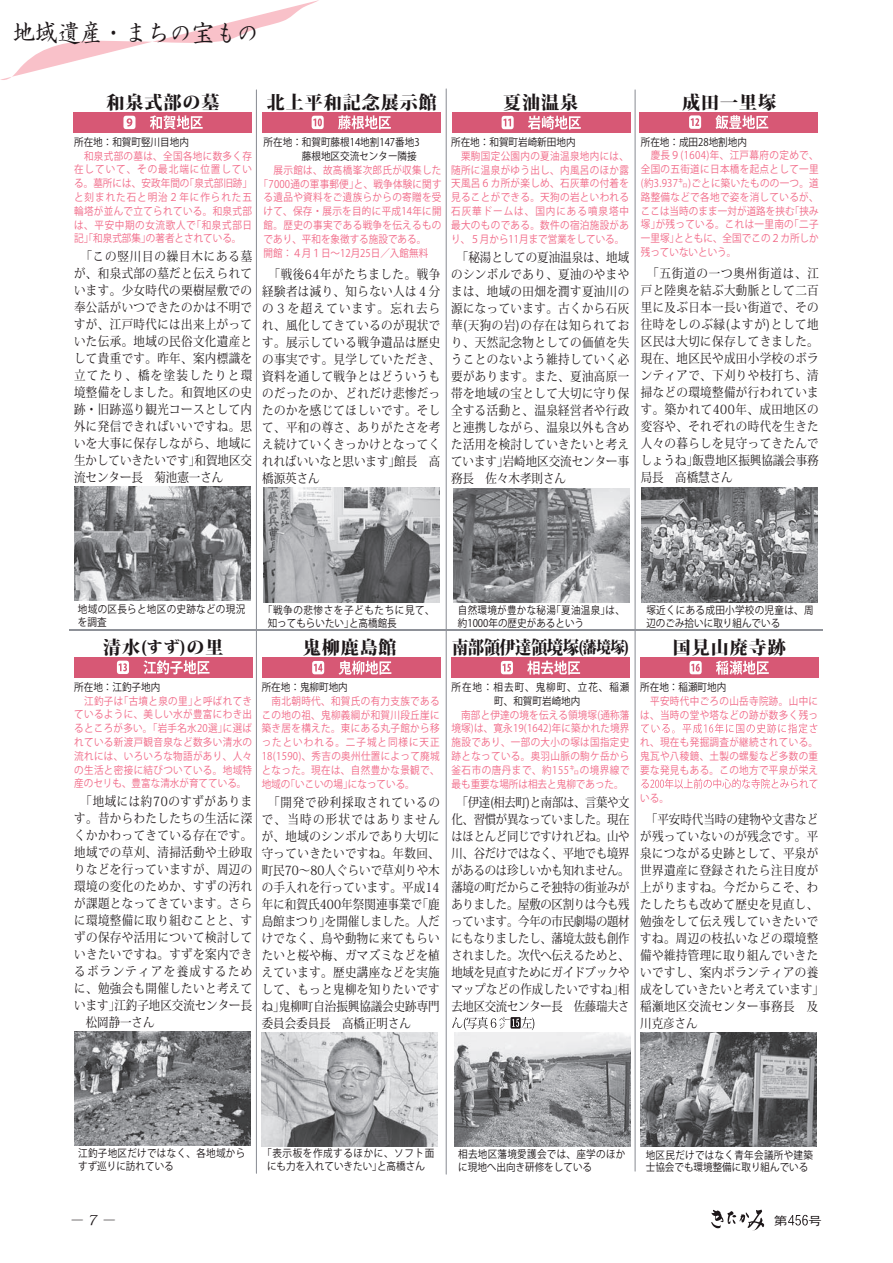
<style>
.page{position:relative;width:893px;height:1263px;background:#fff}
.page>*{position:absolute;margin:0;border:0;box-sizing:border-box;transform-origin:0 0}
.t1{font:25.35px "HG Seikaishotai PRO";letter-spacing:-.02em;color:#1d1719;scale:.9 1}
.t2{font:800 18px "Koz Min Pro";letter-spacing:.05em;color:#1d1719}
.t3{font:800 18px "Koz Min Pro";letter-spacing:-.03em;color:#1d1719;scale:.9 1}
.t4{font:italic 300 13.65px "Koz Min Pro";color:#1d1719;scale:1.09 1}
.t5{font:12.75px/17px "Koz Min Pro";color:#1d1719;text-align:justify;scale:.9 1}
.t6{font:12.75px/17px "Koz Min Pro";color:#1d1719;text-align:justify;scale:.89 1}
.t7{font:11.7px "DFHS Gothic Std W3";color:#1d1719;scale:1.18 1}
.t8{font:11.7px "DFHS Gothic Std W3";color:#1d1719;scale:1.14 1}
.t9{font:10.65px/13.8px "Koz Go Pro";letter-spacing:.035em;color:#f16987;text-align:justify;scale:.9 1}
.t10{font:10.65px/12.8px "Koz Go Pro";color:#1d1719;scale:.9 1}
.t11{font:10.65px/12.8px "Koz Go Pro";letter-spacing:.03em;color:#1d1719;scale:.9 1}
.t12{font:10.65px/12.8px "Koz Go Pro";letter-spacing:.06em;color:#1d1719;scale:.9 1}
.t13{font:10.65px/13.8px "Koz Go Pro";letter-spacing:.1em;color:#1d1719;scale:.9 1}
.s1{font-size:15.9px}
</style>
<div class="page">
<svg style="left:711px;top:1210px;width:53px;height:21px"></svg>
<svg style="left:788px;top:1215px;width:20px;height:11px"></svg>
<svg style="left:641px;top:723px;width:176px;height:10px"></svg>
<svg style="left:641px;top:779px;width:176px;height:10px"></svg>
<div style="left:640px;top:657px;width:178px;height:21px;background:#d75875"></div>
<svg style="left:689px;top:661px;width:80px;height:14px"></svg>
<div style="left:639px;top:112px;width:179px;height:21px;background:#d75875"></div>
<svg style="left:689px;top:115px;width:79px;height:14px"></svg>
<hr style="left:69px;top:630px;width:753px;height:1px;background:#8e9198">
<hr style="left:446px;top:88px;width:1px;height:1087px;background:#8e9198">
<hr style="left:634px;top:89px;width:2px;height:1083px;background:#8e9198">
<hr style="left:256px;top:89px;width:1px;height:1085px;background:#8e9198">
<div style="left:74px;top:112px;width:178px;height:21px;background:#d75875"></div>
<svg style="left:123px;top:115px;width:80px;height:14px"></svg>
<div style="left:262px;top:112px;width:178px;height:21px;background:#d75875"></div>
<svg style="left:312px;top:115px;width:79px;height:14px"></svg>
<div style="left:452px;top:112px;width:178px;height:21px;background:#d75875"></div>
<svg style="left:502px;top:116px;width:79px;height:14px"></svg>
<div style="left:74px;top:657px;width:178px;height:21px;background:#d75875"></div>
<svg style="left:117px;top:660px;width:92px;height:14px"></svg>
<div style="left:262px;top:657px;width:179px;height:21px;background:#d75875"></div>
<svg style="left:312px;top:661px;width:79px;height:14px"></svg>
<div style="left:451px;top:657px;width:179px;height:21px;background:#d75875"></div>
<svg style="left:501px;top:661px;width:79px;height:14px"></svg>
<svg style="left:452px;top:1017px;width:82px;height:13px"></svg>
<svg style="left:0;top:0;width:319px;height:80px"></svg>
<img style="left:75px;top:487px;width:176px;height:114px">
<img style="left:263px;top:488px;width:176px;height:115px">
<img style="left:453px;top:488px;width:176px;height:115px">
<img style="left:642px;top:488px;width:175px;height:114px">
<img style="left:75px;top:1032px;width:176px;height:114px">
<img style="left:261px;top:1032px;width:176px;height:114px">
<img style="left:454px;top:1032px;width:176px;height:114px">
<img style="left:641px;top:1032px;width:176px;height:114px">
<h1 class="t1" style="left:13px;top:20px;width:275px">地域遺産・まちの宝もの</h1>
<h2 class="t2" style="left:107px;top:89px;width:114px">和泉式部の墓</h2>
<h2 class="t2" style="left:682px;top:89px;width:95px">成田一里塚</h2>
<h2 class="t2" style="left:267px;top:89px;width:171px">北上平和記念展示館</h2>
<h2 class="t2" style="left:503px;top:89px;width:76px">夏油温泉</h2>
<p class="t10" style="left:74px;top:136px;width:129px">所在地：和賀町竪川目地内</p>
<p class="t9" style="left:74px;top:149px;width:199px">　和泉式部の墓は、全国各地に数多く存在していて、その最北端に位置している。墓所には、安政年間の｢泉式部旧跡」と刻まれた石と明治２年に作られた五輪塔が並んで立てられている。和泉式部は、平安中期の女流歌人で｢和泉式部日記｣｢和泉式部集｣の著者とされている。</p>
<p class="t5" style="left:74px;top:248px;width:199px">　｢この竪川目の繰目木にある墓が、和泉式部の墓だと伝えられています。少女時代の栗樹屋敷での奉公話がいつできたのかは不明ですが、江戸時代には出来上がっていた伝承。地域の民俗文化遺産として貴重です。昨年、案内標識を立てたり、橋を塗装したりと環境整備をしました。和賀地区の史跡・旧跡巡り観光コースとして内外に発信できればいいですね。思いを大事に保存しながら、地域に生かしていきたいです｣和賀地区交流センター長　菊池憲一さん</p>
<p class="t10" style="left:264px;top:136px;width:175px;line-height:13.8px">所在地：和賀町藤根14地割147番地3　　　　藤根地区交流センター隣接</p>
<p class="t9" style="left:264px;top:163px;width:199px;text-align:left">　展示館は、故高橋峯次郎氏が収集した｢7000通の軍事郵便｣と、戦争体験に関する遺品や資料をご遺族らからの寄贈を受けて、保存・展示を目的に平成14年に開館。歴史の事実である戦争を伝えるものであり、平和を象徴する施設である。<br>開館：４月１日～12月25日／入館無料</p>
<p class="t5" style="left:262px;top:265px;width:199px">　｢戦後64年がたちました。戦争経験者は減り、知らない人は４分の３を超えています。忘れ去られ、風化してきているのが現状です。展示している戦争遺品は歴史の事実です。見学していただき、資料を通して戦争とはどういうものだったのか、どれだけ悲惨だったのかを感じてほしいです。そして、平和の尊さ、ありがたさを考え続けていくきっかけとなってくれればいいなと思います｣館長　高橋源英さん</p>
<p class="t10" style="left:451px;top:136px;width:140px">所在地：和賀町岩崎新田地内</p>
<p class="t9" style="left:451px;top:149px;width:199px;text-indent:10px">栗駒国定公園内の夏油温泉地内には、随所に温泉がゆう出し、内風呂のほか露天風呂６カ所が楽しめ、石灰華の付着を見ることができる。天狗の岩といわれる石灰華ドームは、国内にある噴泉塔中最大のものである。数件の宿泊施設があり、５月から11月まで営業をしている。</p>
<p class="t5" style="left:451px;top:248px;width:199px">　｢秘湯としての夏油温泉は、地域のシンボルであり、夏油のやまやまは、地域の田畑を潤す夏油川の源になっています。古くから石灰華(天狗の岩)の存在は知られており、天然記念物としての価値を失うことのないよう維持していく必要があります。また、夏油高原一帯を地域の宝として大切に守り保全する活動と、温泉経営者や行政と連携しながら、温泉以外も含めた活用を検討していきたいと考えています｣岩崎地区交流センター事務長　佐々木孝則さん</p>
<p class="t10" style="left:641px;top:136px;width:120px">所在地：成田28地割地内</p>
<p class="t9" style="left:641px;top:149px;width:199px">　慶長９(1604)年、江戸幕府の定めで、全国の五街道に日本橋を起点として一里(約3.937㌔)ごとに築いたものの一つ。道路整備などで各地で姿を消しているが、ここは当時のまま一対が道路を挟む｢挟み塚｣が残っている。これは一里南の｢二子一里塚｣とともに、全国でこの２カ所しか残っていないという。</p>
<p class="t5" style="left:641px;top:264px;width:199px">　｢五街道の一つ奥州街道は、江戸と陸奥を結ぶ大動脈として二百里に及ぶ日本一長い街道で、その往時をしのぶ縁(よすが)として地区民は大切に保存してきました。現在、地区民や成田小学校のボランティアで、下刈りや枝打ち、清掃などの環境整備が行われています。築かれて400年、成田地区の変容や、それぞれの時代を生きた人々の暮らしを見守ってきたんでしょうね｣飯豊地区振興協議会事務局長　高橋慧さん</p>
<p class="t11" style="left:78px;top:603px;width:187px">地域の区長らと地区の史跡などの現況を調査</p>
<h2 class="t2" style="left:103px;top:634px;width:122px">清水<span class="s1">(すず)</span>の里</h2>
<p class="t12" style="left:268px;top:604px;width:187px">｢戦争の悲惨さを子どもたちに見て、知ってもらいたい｣と高橋館長</p>
<p class="t10" style="left:458px;top:604px;width:187px">自然環境が豊かな秘湯｢夏油温泉｣は、約1000年の歴史があるという</p>
<h2 class="t2" style="left:303px;top:634px;width:95px">鬼柳鹿島館</h2>
<h2 class="t3" style="left:452px;top:634px;width:198px">南部領伊達領境塚<span class="s1">(藩境塚)</span></h2>
<p class="t10" style="left:74px;top:681px;width:97px">所在地：江釣子地内</p>
<p class="t9" style="left:74px;top:694px;width:199px">　江釣子は｢古墳と泉の里｣と呼ばれてきているように、美しい水が豊富にわき出るところが多い。｢岩手名水20選｣に選ばれている新渡戸観音泉など数多い清水の流れには、いろいろな物語があり、人々の生活と密接に結びついている。地域特産のセリも、豊富な清水が育てている。</p>
<p class="t5" style="left:74px;top:793px;width:199px">　｢地域には約70のすずがあります。昔からわたしたちの生活に深くかかわってきている存在です。地域での草刈、清掃活動や土砂取りなどを行っていますが、周辺の環境の変化のためか、すずの汚れが課題となってきています。さらに環境整備に取り組むことと、すずの保存や活用について検討していきたいですね。すずを案内できるボランティアを養成するために、勉強会も開催したいと考えています｣江釣子地区交流センター長　松岡静一さん</p>
<p class="t10" style="left:262px;top:681px;width:97px">所在地：鬼柳町地内</p>
<p class="t9" style="left:262px;top:694px;width:199px">　南北朝時代、和賀氏の有力支族であるこの地の祖、鬼柳義綱が和賀川段丘崖に築き居を構えた。東にある丸子館から移ったといわれる。二子城と同様に天正18(1590)、秀吉の奥州仕置によって廃城となった。現在は、自然豊かな景観で、地域の｢いこいの場｣になっている。</p>
<p class="t5" style="left:262px;top:793px;width:199px">　｢開発で砂利採取されているので、当時の形状ではありませんが、地域のシンボルであり大切に守っていきたいですね。年数回、町民70～80人ぐらいで草刈りや木の手入れを行っています。平成14年に和賀氏400年祭関連事業で｢鹿島館まつり｣を開催しました。人だけでなく、鳥や動物に来てもらいたいと桜や梅、ガマズミなどを植えています。歴史講座などを実施して、もっと鬼柳を知りたいですね｣鬼柳町自治振興協議会史跡専門委員会委員長　高橋正明さん</p>
<p class="t13" style="left:456px;top:680px;width:194px;text-indent:-4px">所在地：相去町、鬼柳町、立花、稲瀬　　　　町、和賀町岩崎地内</p>
<p class="t9" style="left:451px;top:708px;width:199px">　南部と伊達の境を伝える領境塚(通称藩境塚)は、寛永19(1642)年に築かれた境界施設であり、一部の大小の塚は国指定史跡となっている。奥羽山脈の駒ケ岳から釜石市の唐丹まで、約155㌔の境界線で最も重要な場所は相去と鬼柳であった。</p>
<p class="t6" style="left:451px;top:793px;width:202px">　｢伊達(相去町)と南部は、言葉や文化、習慣が異なっていました。現在はほとんど同じですけれどね。山や川、谷だけではなく、平地でも境界があるのは珍しいかも知れません。藩境の町だからこそ独特の街並みがありました。屋敷の区割りは今も残っています。今年の市民劇場の題材にもなりましたし、藩境太鼓も創作されました。次代へ伝えるためと、地域を見直すためにガイドブックやマップなどの作成したいですね｣相去地区交流センター長　佐藤瑞夫さ</p>
<p class="t11" style="left:646px;top:604px;width:187px">塚近くにある成田小学校の児童は、周辺のごみ拾いに取り組んでいる</p>
<h2 class="t2" style="left:673px;top:634px;width:114px">国見山廃寺跡</h2>
<p class="t10" style="left:640px;top:681px;width:97px">所在地：稲瀬町地内</p>
<p class="t9" style="left:640px;top:694px;width:199px">　平安時代中ごろの山岳寺院跡。山中には、当時の堂や塔などの跡が数多く残っ</p>
<p class="t9" style="left:640px;top:736px;width:199px">れ、現在も発掘調査が継続されている。鬼瓦や八稜鏡、土製の螺髪など多数の重要な発見もある。この地方で平泉が栄え</p>
<p class="t9" style="left:640px;top:791px;width:33px">いる。</p>
<p class="t5" style="left:640px;top:810px;width:199px">　｢平安時代当時の建物や文書などが残っていないのが残念です。平泉につながる史跡として、平泉が世界遺産に登録されたら注目度が上がりますね。今だからこそ、わたしたちも改めて歴史を見直し、勉強をして伝え残していきたいですね。周辺の枝払いなどの環境整備や維持管理に取り組んでいきたいですし、案内ボランティアの養成をしていきたいと考えています｣稲瀬地区交流センター事務長　及川克彦さん</p>
<p class="t11" style="left:78px;top:1147px;width:187px">江釣子地区だけではなく、各地域からすず巡りに訪れている</p>
<p class="t10" style="left:267px;top:1147px;width:187px">｢表示板を作成するほかに、ソフト面にも力を入れていきたい｣と高橋さん</p>
<p class="t11" style="left:458px;top:1148px;width:187px">相去地区藩境愛護会では、座学のほかに現地へ出向き研修をしている</p>
<p class="t10" style="left:646px;top:1149px;width:187px">地区民だけではなく青年会議所や建築士協会でも環境整備に取り組んでいる</p>
<p class="t4" style="left:69px;top:1211px;width:47px">－7－</p>
<p class="t7" style="left:774px;top:1214px;width:13px">第</p>
<p class="t8" style="left:808px;top:1214px;width:13px">号</p>
</div>
